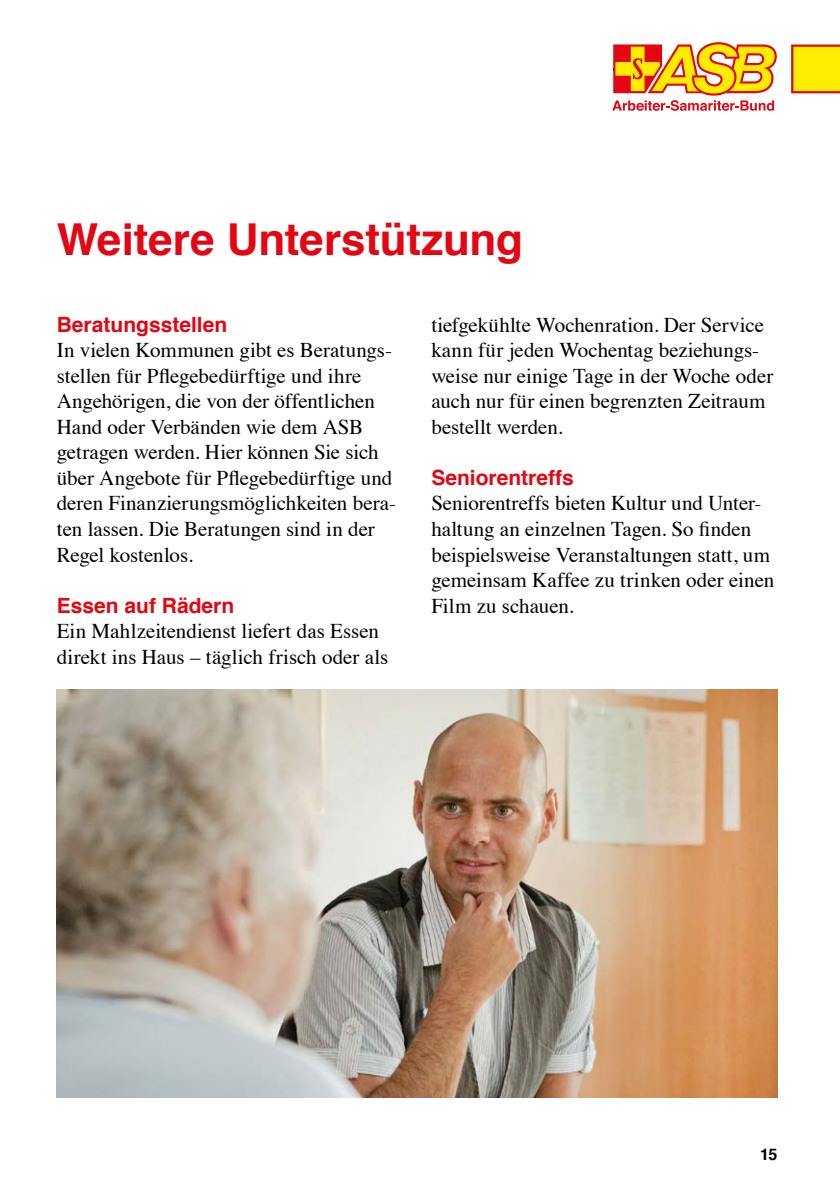
<style>
.page{position:relative;width:840px;height:1191px;background:#fff}
.page>*{position:absolute;margin:0;border:0;box-sizing:border-box;transform-origin:0 0}
.t1{font:700 44px "Helvetica";letter-spacing:-.005em;color:#e30613}
.t2{font:21px/25.6px "Times";letter-spacing:-.005em;color:#000}
.t3{font:700 21px "Helvetica";color:#e30613}
.t4{font:700 16px "Helvetica";color:#000}
</style>
<div class="page">
<img style="left:57px;top:689px;width:720px;height:408px">
<svg style="left:612px;top:42px;width:164px;height:69px"></svg>
<svg style="left:791px;top:45px;width:48px;height:48px;background:#fbd102"></svg>
<h1 class="t1" style="left:57px;top:204px;width:467px">Weitere Unterstützung</h1>
<p class="t3" style="left:57px;top:307px;width:172px">Beratungsstellen</p>
<p class="t2" style="left:57px;top:336px;width:340px">In vielen Kommunen gibt es Beratungs&shy;stellen für Pflegebedürftige und ihre Angehörigen, die von der öffentlichen Hand oder Verbänden wie dem ASB getragen werden. Hier können Sie sich über Angebote für Pflegebedürftige und deren Finanzierungsmöglichkeiten bera&shy;ten lassen. Die Beratungen sind in der Regel kostenlos.</p>
<p class="t3" style="left:57px;top:588px;width:179px">Essen auf Rädern</p>
<p class="t2" style="left:57px;top:616px;width:333px">Ein Mahlzeitendienst liefert das Essen direkt ins Haus – täglich frisch oder als</p>
<p class="t2" style="left:431px;top:310px;width:343px">tiefgekühlte Wochenration. Der Service kann für jeden Wochentag beziehungs&shy;weise nur einige Tage in der Woche oder auch nur für einen begrenzten Zeitraum bestellt werden.</p>
<p class="t3" style="left:431px;top:460px;width:144px">Seniorentreffs</p>
<p class="t2" style="left:431px;top:489px;width:344px">Seniorentreffs bieten Kultur und Unter&shy;haltung an einzelnen Tagen. So finden beispielsweise Veranstaltungen statt, um gemeinsam Kaffee zu trinken oder einen Film zu schauen.</p>
<p class="t4" style="left:759px;top:1141px;width:19px">15</p>
</div>
